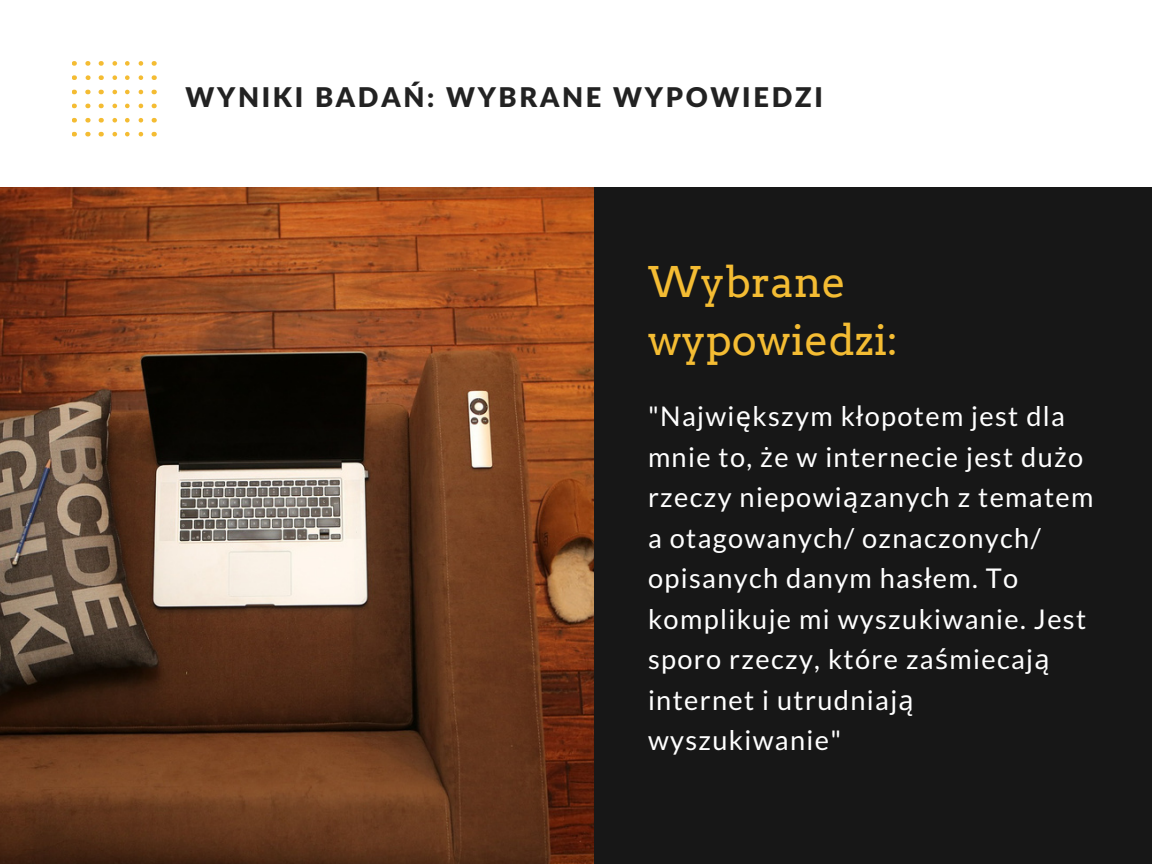
<style>
.page{position:relative;width:1152px;height:864px;background:#fff}
.page>*{position:absolute;margin:0;border:0;box-sizing:border-box;transform-origin:0 0}
.t1{font:42.3px/58.5px "Arvo";color:#f4bc33}
.t2{font:27.15px/40.5px "Lato";letter-spacing:.05em;color:#fff}
.t3{font:900 27.15px "Lato Latin";letter-spacing:.1em;color:#222}
.s1{font-family:"Noto Sans"}
</style>
<div class="page">
<div style="left:0;top:188px;width:1152px;height:676px;background:#171717"></div>
<img style="left:0;top:188px;width:593px;height:676px">
<svg style="left:72px;top:61px;width:85px;height:75px"></svg>
<p class="t3" style="left:185px;top:85px;width:639px">WYNIKI BADAŃ: WYBRANE WYPOWIEDZI</p>
<h1 class="t1" style="left:648px;top:253px;width:252px">Wybrane wypowiedzi:</h1>
<p class="t2" style="left:648px;top:395px;width:447px">"Najwi<span class="s1">ę</span>kszym k<span class="s1">ł</span>opotem jest dla mnie to, <span class="s1">ż</span>e w internecie jest du<span class="s1">ż</span>o rzeczy niepowi<span class="s1">ą</span>zanych z tematem a otagowanych/ oznaczonych/ opisanych danym has<span class="s1">ł</span>em. To komplikuje mi wyszukiwanie. Jest sporo rzeczy, które za<span class="s1">ś</span>miecaj<span class="s1">ą </span>internet i utrudniaj<span class="s1">ą </span>wyszukiwanie"</p>
</div>
